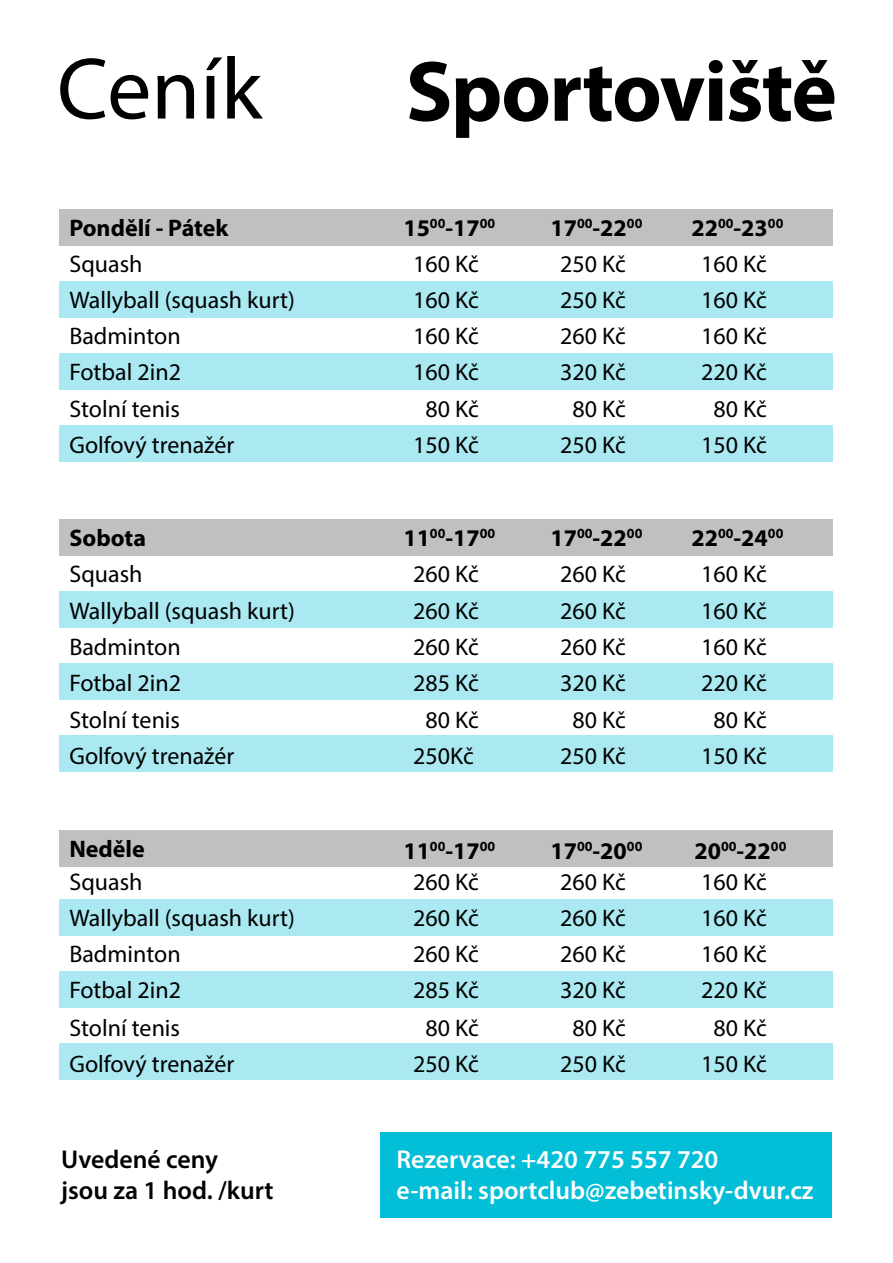
<style>
.page{position:relative;width:893px;height:1263px;background:#fff}
.page>*{position:absolute;margin:0;border:0;box-sizing:border-box;transform-origin:0 0}
.t1{font:87.9px "Myriad Pro";color:#000}
.t2{font:700 86.4px "Myriad Pro";letter-spacing:-.02em;color:#000}
.t3{font:600 25.8px/30.9px "Myriad Pro";color:#fff}
.t4{font:600 25.8px/30.9px "Myriad Pro";color:#000}
.t5{font:24px "Myriad Pro";color:#000}
.t6{font:700 24px "Myriad Pro";color:#000}
</style>
<div class="page">
<div style="left:59px;top:209px;width:774px;height:36px;background:#bec0c2"></div>
<div style="left:59px;top:281px;width:774px;height:36px;background:#aae9f1"></div>
<div style="left:59px;top:353px;width:774px;height:36px;background:#aae9f1"></div>
<div style="left:59px;top:425px;width:774px;height:36px;background:#aae9f1"></div>
<div style="left:59px;top:520px;width:774px;height:36px;background:#bec0c2"></div>
<div style="left:59px;top:830px;width:774px;height:36px;background:#bec0c2"></div>
<div style="left:59px;top:592px;width:774px;height:36px;background:#aae9f1"></div>
<div style="left:59px;top:664px;width:774px;height:36px;background:#aae9f1"></div>
<div style="left:59px;top:736px;width:774px;height:36px;background:#aae9f1"></div>
<div style="left:59px;top:899px;width:774px;height:36px;background:#aae9f1"></div>
<div style="left:59px;top:971px;width:774px;height:36px;background:#aae9f1"></div>
<div style="left:59px;top:1043px;width:774px;height:36px;background:#aae9f1"></div>
<div style="left:380px;top:1132px;width:451px;height:86px;background:#03bed7"></div>
<h1 class="t1" style="left:57px;top:35px;width:207px">Ceník</h1>
<h2 class="t2" style="left:406px;top:35px;width:433px">Sportoviště</h2>
<p class="t6" style="left:69px;top:212px;width:161px">Pondělí - Pátek</p>
<p class="t6" style="left:403px;top:212px;width:94px">15<sup>00</sup>-17<sup>00</sup></p>
<p class="t6" style="left:550px;top:212px;width:94px">17<sup>00</sup>-22<sup>00</sup></p>
<p class="t6" style="left:691px;top:212px;width:94px">22<sup>00</sup>-23<sup>00</sup></p>
<p class="t5" style="left:69px;top:249px;width:75px">Squash</p>
<p class="t5" style="left:413px;top:249px;width:67px">160 Kč</p>
<p class="t5" style="left:560px;top:249px;width:67px">250 Kč</p>
<p class="t5" style="left:701px;top:249px;width:67px">160 Kč</p>
<p class="t5" style="left:69px;top:285px;width:227px">Wallyball (squash kurt)</p>
<p class="t5" style="left:413px;top:285px;width:67px">160 Kč</p>
<p class="t5" style="left:560px;top:285px;width:67px">250 Kč</p>
<p class="t5" style="left:701px;top:285px;width:67px">160 Kč</p>
<p class="t5" style="left:69px;top:321px;width:113px">Badminton</p>
<p class="t5" style="left:413px;top:321px;width:67px">160 Kč</p>
<p class="t5" style="left:560px;top:321px;width:67px">260 Kč</p>
<p class="t5" style="left:701px;top:321px;width:67px">160 Kč</p>
<p class="t5" style="left:69px;top:357px;width:113px">Fotbal 2in2</p>
<p class="t5" style="left:413px;top:357px;width:67px">160 Kč</p>
<p class="t5" style="left:560px;top:357px;width:67px">320 Kč</p>
<p class="t5" style="left:701px;top:357px;width:67px">220 Kč</p>
<p class="t5" style="left:69px;top:395px;width:112px">Stolní tenis</p>
<p class="t5" style="left:425px;top:395px;width:55px">80 Kč</p>
<p class="t5" style="left:572px;top:395px;width:55px">80 Kč</p>
<p class="t5" style="left:713px;top:395px;width:55px">80 Kč</p>
<p class="t5" style="left:69px;top:431px;width:166px">Golfový trenažér</p>
<p class="t5" style="left:413px;top:431px;width:67px">150 Kč</p>
<p class="t5" style="left:560px;top:431px;width:67px">250 Kč</p>
<p class="t5" style="left:701px;top:431px;width:67px">150 Kč</p>
<p class="t6" style="left:69px;top:523px;width:78px">Sobota</p>
<p class="t6" style="left:403px;top:523px;width:94px">11<sup>00</sup>-17<sup>00</sup></p>
<p class="t6" style="left:550px;top:523px;width:94px">17<sup>00</sup>-22<sup>00</sup></p>
<p class="t6" style="left:691px;top:523px;width:94px">22<sup>00</sup>-24<sup>00</sup></p>
<p class="t5" style="left:69px;top:560px;width:75px">Squash</p>
<p class="t5" style="left:413px;top:560px;width:67px">260 Kč</p>
<p class="t5" style="left:560px;top:560px;width:67px">260 Kč</p>
<p class="t5" style="left:701px;top:560px;width:67px">160 Kč</p>
<p class="t5" style="left:69px;top:596px;width:227px">Wallyball (squash kurt)</p>
<p class="t5" style="left:413px;top:596px;width:67px">260 Kč</p>
<p class="t5" style="left:560px;top:596px;width:67px">260 Kč</p>
<p class="t5" style="left:701px;top:596px;width:67px">160 Kč</p>
<p class="t5" style="left:69px;top:632px;width:113px">Badminton</p>
<p class="t5" style="left:413px;top:632px;width:67px">260 Kč</p>
<p class="t5" style="left:560px;top:632px;width:67px">260 Kč</p>
<p class="t5" style="left:701px;top:632px;width:67px">160 Kč</p>
<p class="t5" style="left:69px;top:668px;width:113px">Fotbal 2in2</p>
<p class="t5" style="left:413px;top:668px;width:67px">285 Kč</p>
<p class="t5" style="left:560px;top:668px;width:67px">320 Kč</p>
<p class="t5" style="left:701px;top:668px;width:67px">220 Kč</p>
<p class="t5" style="left:69px;top:705px;width:112px">Stolní tenis</p>
<p class="t5" style="left:425px;top:705px;width:55px">80 Kč</p>
<p class="t5" style="left:572px;top:705px;width:55px">80 Kč</p>
<p class="t5" style="left:713px;top:705px;width:55px">80 Kč</p>
<p class="t5" style="left:69px;top:741px;width:166px">Golfový trenažér</p>
<p class="t5" style="left:413px;top:741px;width:62px">250Kč</p>
<p class="t5" style="left:560px;top:741px;width:67px">250 Kč</p>
<p class="t5" style="left:701px;top:741px;width:67px">150 Kč</p>
<p class="t6" style="left:69px;top:833px;width:77px">Neděle</p>
<p class="t6" style="left:403px;top:835px;width:94px">11<sup>00</sup>-17<sup>00</sup></p>
<p class="t6" style="left:550px;top:835px;width:94px">17<sup>00</sup>-20<sup>00</sup></p>
<p class="t6" style="left:694px;top:835px;width:94px">20<sup>00</sup>-22<sup>00</sup></p>
<p class="t5" style="left:69px;top:867px;width:75px">Squash</p>
<p class="t5" style="left:413px;top:867px;width:67px">260 Kč</p>
<p class="t5" style="left:560px;top:867px;width:67px">260 Kč</p>
<p class="t5" style="left:701px;top:867px;width:67px">160 Kč</p>
<p class="t5" style="left:69px;top:903px;width:227px">Wallyball (squash kurt)</p>
<p class="t5" style="left:413px;top:903px;width:67px">260 Kč</p>
<p class="t5" style="left:560px;top:903px;width:67px">260 Kč</p>
<p class="t5" style="left:701px;top:903px;width:67px">160 Kč</p>
<p class="t5" style="left:69px;top:939px;width:113px">Badminton</p>
<p class="t5" style="left:413px;top:939px;width:67px">260 Kč</p>
<p class="t5" style="left:560px;top:939px;width:67px">260 Kč</p>
<p class="t5" style="left:701px;top:939px;width:67px">160 Kč</p>
<p class="t5" style="left:69px;top:975px;width:113px">Fotbal 2in2</p>
<p class="t5" style="left:413px;top:975px;width:67px">285 Kč</p>
<p class="t5" style="left:560px;top:975px;width:67px">320 Kč</p>
<p class="t5" style="left:701px;top:975px;width:67px">220 Kč</p>
<p class="t5" style="left:69px;top:1013px;width:112px">Stolní tenis</p>
<p class="t5" style="left:425px;top:1013px;width:55px">80 Kč</p>
<p class="t5" style="left:572px;top:1013px;width:55px">80 Kč</p>
<p class="t5" style="left:713px;top:1013px;width:55px">80 Kč</p>
<p class="t5" style="left:69px;top:1049px;width:166px">Golfový trenažér</p>
<p class="t5" style="left:413px;top:1049px;width:67px">250 Kč</p>
<p class="t5" style="left:560px;top:1049px;width:67px">250 Kč</p>
<p class="t5" style="left:701px;top:1049px;width:67px">150 Kč</p>
<p class="t4" style="left:61px;top:1143px;width:214px">Uvedené ceny<br>jsou za 1 hod. /kurt</p>
<p class="t3" style="left:396px;top:1143px;width:419px">Rezervace: +420 775 557 720<br>e-mail: sportclub@zebetinsky-dvur.cz</p>
</div>
